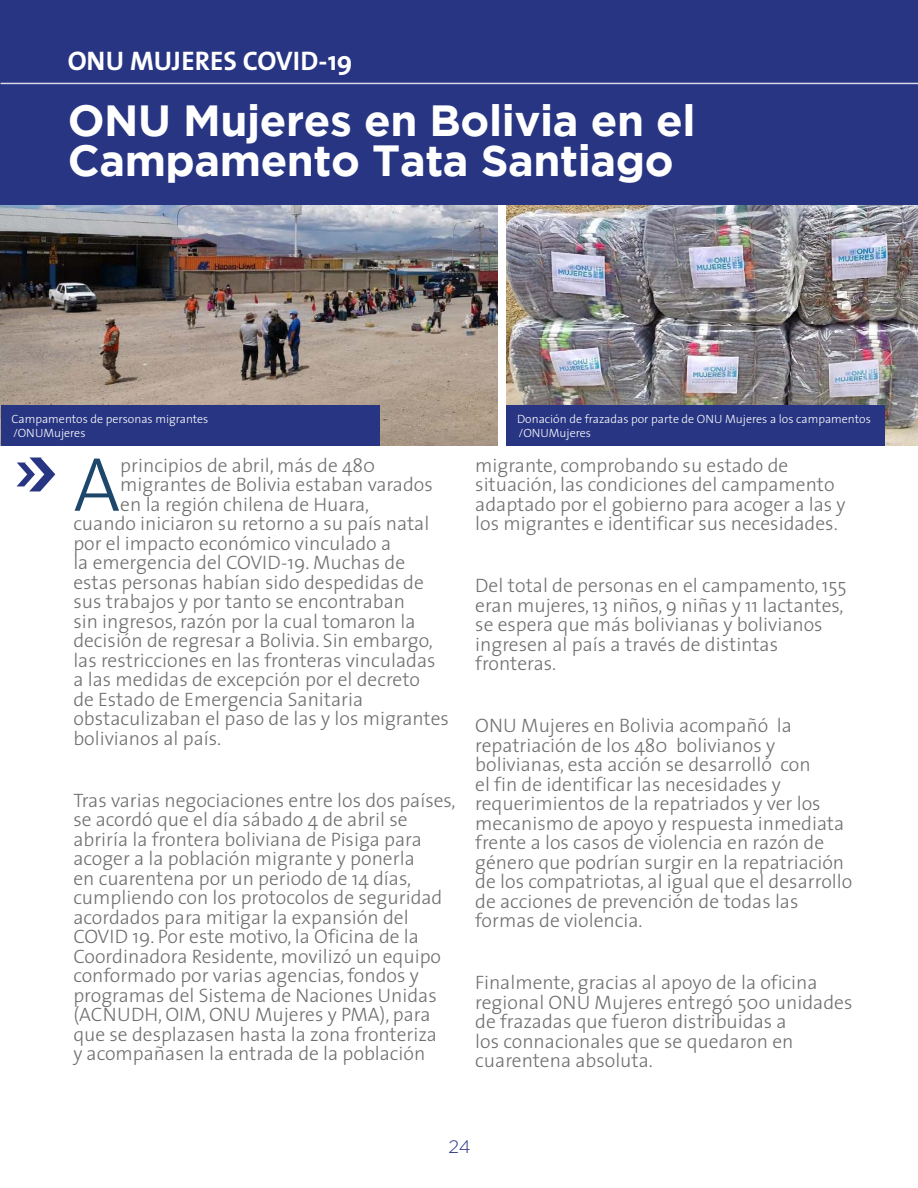
<style>
.page{position:relative;width:918px;height:1188px;background:#fff}
.page>*{position:absolute;margin:0;border:0;box-sizing:border-box;transform-origin:0 0}
.BODY_TEXT__ITALIC_OR{font:300 77.25px "The Sans";color:#1d466b}
.BODY_TEXT__ITALIC_OR-2{font:700 43.5px/40.5px "Gotham";letter-spacing:-.01em;color:#fff}
._02_Title__Large{font:700 27px "The Sans";color:#fff}
.BODY_TEXT__ITALIC_OR-3{font:300 19.5px/19.5px "The Sans";color:#706f6f}
.t1{font:300 18px "Gotham";color:#283583}
.t2{font:300 12px "The Sans";color:#fff}
</style>
<div class="page">
<img style="left:0;top:204px;width:497px;height:242px">
<img style="left:507px;top:204px;width:411px;height:242px">
<div style="left:1px;top:405px;width:378px;height:41px;background:#283583"></div>
<div style="left:506px;top:405px;width:379px;height:41px;background:#283583"></div>
<div style="left:0;top:0;width:918px;height:204px;background:#283583"></div>
<hr style="left:1px;top:83px;width:917px;height:1px;background:#fff">
<svg style="left:17px;top:458px;width:38px;height:33px"></svg>
<p class="_02_Title__Large" style="left:68px;top:39px;width:286px">ONU MUJERES COVID-19</p>
<p class="BODY_TEXT__ITALIC_OR-2" style="left:68px;top:99px;width:629px">ONU Mujeres en Bolivia en el<br>Campamento Tata Santiago</p>
<p class="t2" style="left:12px;top:409px;width:198px">Campamentos de personas migrantes</p>
<p class="t2" style="left:13px;top:423px;width:74px">/ONUMujeres</p>
<p class="BODY_TEXT__ITALIC_OR" style="left:73px;top:421px;width:48px">A</p>
<p class="BODY_TEXT__ITALIC_OR-3" style="left:120px;top:455px;width:256px">principios de abril, más de 480</p>
<p class="BODY_TEXT__ITALIC_OR-3" style="left:120px;top:474px;width:314px">migrantes de Bolivia estaban varados</p>
<p class="BODY_TEXT__ITALIC_OR-3" style="left:120px;top:494px;width:251px">en la región chilena de Huara,</p>
<p class="BODY_TEXT__ITALIC_OR-3" style="left:73px;top:513px;width:358px">cuando iniciaron su retorno a su país natal</p>
<p class="BODY_TEXT__ITALIC_OR-3" style="left:73px;top:533px;width:319px">por el impacto económico vinculado a</p>
<p class="BODY_TEXT__ITALIC_OR-3" style="left:73px;top:552px;width:333px">la emergencia del COVID-19. Muchas de</p>
<p class="BODY_TEXT__ITALIC_OR-3" style="left:73px;top:572px;width:352px">estas personas habían sido despedidas de</p>
<p class="BODY_TEXT__ITALIC_OR-3" style="left:73px;top:591px;width:333px">sus trabajos y por tanto se encontraban</p>
<p class="BODY_TEXT__ITALIC_OR-3" style="left:73px;top:611px;width:344px">sin ingresos, razón por la cual tomaron la</p>
<p class="BODY_TEXT__ITALIC_OR-3" style="left:73px;top:630px;width:361px">decisión de regresar a Bolivia. Sin embargo,</p>
<p class="BODY_TEXT__ITALIC_OR-3" style="left:73px;top:650px;width:364px">las restricciones en las fronteras vinculadas</p>
<p class="BODY_TEXT__ITALIC_OR-3" style="left:73px;top:669px;width:348px">a las medidas de excepción por el decreto</p>
<p class="BODY_TEXT__ITALIC_OR-3" style="left:73px;top:689px;width:291px">de Estado de Emergencia Sanitaria</p>
<p class="BODY_TEXT__ITALIC_OR-3" style="left:73px;top:708px;width:377px">obstaculizaban el paso de las y los migrantes</p>
<p class="BODY_TEXT__ITALIC_OR-3" style="left:73px;top:728px;width:149px">bolivianos al país.</p>
<p class="BODY_TEXT__ITALIC_OR-3" style="left:73px;top:790px;width:384px">Tras varias negociaciones entre los dos países, se acordó que el día sábado 4 de abril se abriría la frontera boliviana de Pisiga para acoger a la población migrante y ponerla<br>en cuarentena por un periodo de 14 días, cumpliendo con los protocolos de seguridad acordados para mitigar la expansión del COVID 19. Por este motivo, la Oficina de la Coordinadora Residente, movilizó un equipo conformado por varias agencias, fondos y programas del Sistema de Naciones Unidas (ACNUDH, OIM, ONU Mujeres y PMA), para que se desplazasen hasta la zona fronteriza<br>y acompañasen la entrada de la población</p>
<p class="t2" style="left:517px;top:409px;width:355px">Donación de frazadas por parte de ONU Mujeres a los campamentos</p>
<p class="t2" style="left:519px;top:423px;width:74px">/ONUMujeres</p>
<p class="BODY_TEXT__ITALIC_OR-3" style="left:475px;top:455px;width:372px">migrante, comprobando su estado de situación, las condiciones del campamento adaptado por el gobierno para acoger a las y los migrantes e identificar sus necesidades.</p>
<p class="BODY_TEXT__ITALIC_OR-3" style="left:475px;top:575px;width:373px">Del total de personas en el campamento, 155 eran mujeres, 13 niños, 9 niñas y 11 lactantes, se espera que más bolivianas y bolivianos ingresen al país a través de distintas fronteras.</p>
<p class="BODY_TEXT__ITALIC_OR-3" style="left:475px;top:715px;width:379px">ONU Mujeres en Bolivia acompañó la repatriación de los 480 bolivianos y bolivianas, esta acción se desarrolló con<br>el fin de identificar las necesidades y requerimientos de la repatriados y ver los mecanismo de apoyo y respuesta inmediata frente a los casos de violencia en razón de género que podrían surgir en la repatriación de los compatriotas, al igual que el desarrollo de acciones de prevención de todas las formas de violencia.</p>
<p class="BODY_TEXT__ITALIC_OR-3" style="left:475px;top:972px;width:379px">Finalmente, gracias al apoyo de la oficina regional ONU Mujeres entregó 500 unidades de frazadas que fueron distribuidas a<br>los connacionales que se quedaron en cuarentena absoluta.</p>
<p class="t1" style="left:449px;top:1137px;width:24px">24</p>
</div>
